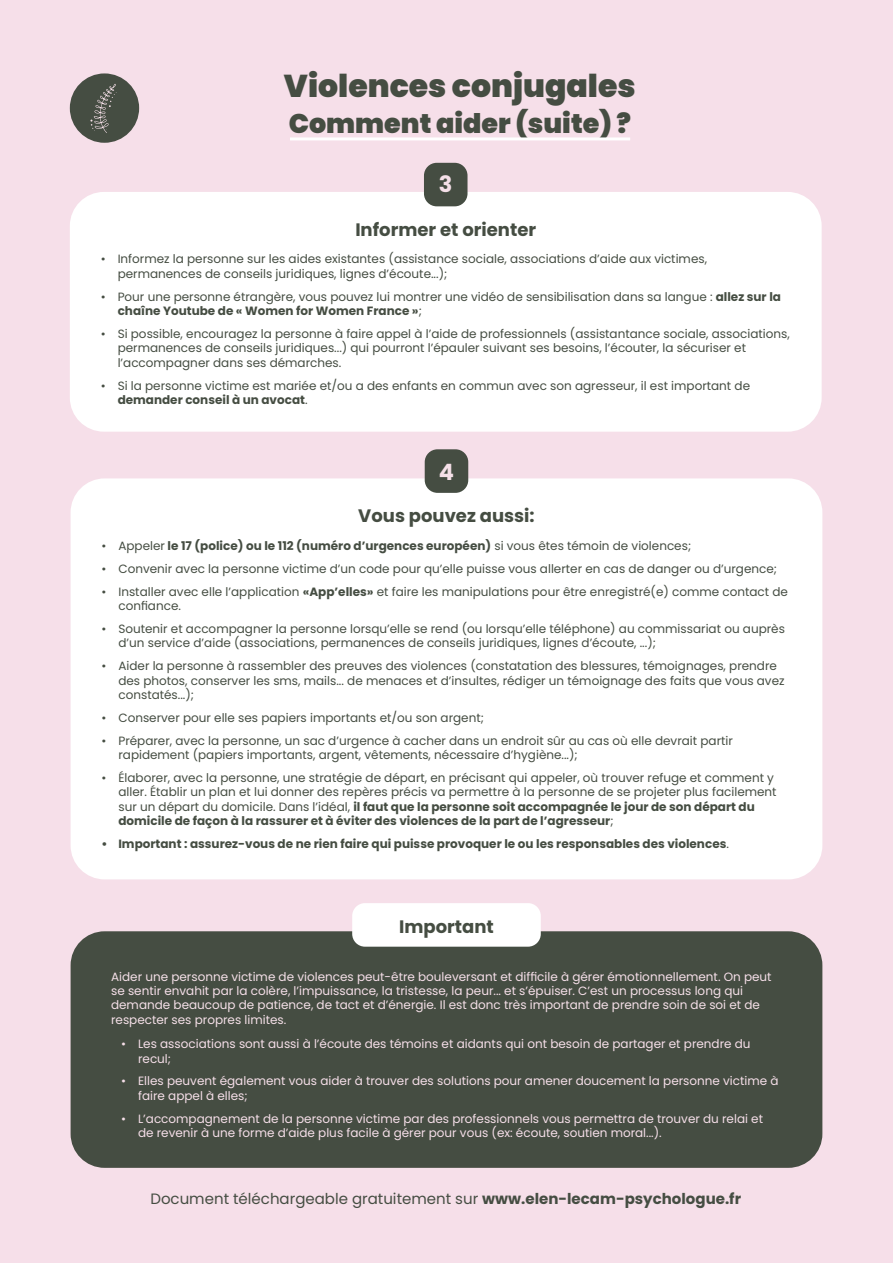
<style>
.page{position:relative;width:893px;height:1263px;background:#f6dfe9}
.page>*{position:absolute;margin:0;border:0;box-sizing:border-box;transform-origin:0 0}
.t1{font:900 31.5px "Poppins";color:#454d42}
.t2{font:900 27px "Poppins";color:#454d42}
.t3{font:700 22.5px "Poppins";color:#f5e0e8}
.t4{font:700 18px "Poppins";color:#454d42}
.t5{font:15px "Poppins";color:#454d42}
.t6{font:12px/14.4px "Poppins";color:#454d42}
.t7{font:12px/14.4px "Poppins";color:#f6dfe9}
.t8{font:12px/14.4px "Poppins";color:#f5e0e8}
.t9{font:700 12px "Poppins";color:#454d42}
.s1{font-weight:700}
.s2{font-weight:400}
.s3{color:#f6dfe9}
</style>
<div class="page">
<div style="left:70px;top:73px;width:69px;height:70px;background:#454d42;border-radius:50%"></div>
<svg style="left:90px;top:84px;width:27px;height:49px"></svg>
<div style="left:290px;top:137px;width:340px;height:3px;border:2px solid #fff"></div>
<div style="left:70px;top:192px;width:752px;height:240px;background:#fff;border-radius:34px"></div>
<div style="left:424px;top:163px;width:43px;height:43px;background:#454d42;border-radius:13px"></div>
<div style="left:71px;top:478px;width:751px;height:401px;background:#fff;border-radius:34px"></div>
<div style="left:425px;top:449px;width:43px;height:44px;background:#454d42;border-radius:13px"></div>
<div style="left:71px;top:931px;width:751px;height:237px;background:#454d42;border-radius:34px"></div>
<div style="left:352px;top:903px;width:189px;height:44px;background:#fff;border-radius:13px"></div>
<p class="t1" style="left:284px;top:68px;width:353px">Violences conjugales</p>
<p class="t2" style="left:289px;top:108px;width:344px">Comment aider (suite) ?</p>
<p class="t3" style="left:439px;top:171px;width:15px">3</p>
<p class="t4" style="left:355px;top:219px;width:182px">Informer et orienter</p>
<p class="t6" style="left:118px;top:252px;width:591px;text-indent:-17px">• Informez la personne sur les aides existantes (assistance sociale, associations d’aide aux victimes, permanences de conseils juridiques, lignes d’écoute...);</p>
<p class="t6" style="left:118px;top:289px;width:665px;text-indent:-17px">• Pour une personne étrangère, vous pouvez lui montrer une vidéo de sensibilisation dans sa langue : <span class="s1">allez sur la chaîne Youtube de « Women for Women France »</span>;</p>
<p class="t6" style="left:118px;top:326px;width:674px;text-indent:-17px">• Si possible, encouragez la personne à faire appel à l’aide de professionnels (assistantance sociale, associations, permanences de conseils juridiques...) qui pourront l’épauler suivant ses besoins, l’écouter, la sécuriser et l’accompagner dans ses démarches.</p>
<p class="t6" style="left:118px;top:378px;width:634px;text-indent:-17px">• Si la personne victime est mariée et/ou a des enfants en commun avec son agresseur, il est important de <span class="s1">demander conseil à un avocat</span>.</p>
<p class="t3" style="left:439px;top:459px;width:17px">4</p>
<p class="t4" style="left:358px;top:506px;width:178px">Vous pouvez aussi:</p>
<p class="t9" style="left:101px;top:538px;width:591px"><span class="s2">• Appeler</span> le 17 (police) ou le 112 (numéro d’urgences européen) <span class="s2">si vous êtes témoin de violences;</span></p>
<p class="t6" style="left:101px;top:561px;width:677px">• Convenir avec la personne victime d’un code pour qu’elle puisse vous allerter en cas de danger ou d’urgence;</p>
<p class="t6" style="left:118px;top:584px;width:671px;text-indent:-17px">• Installer avec elle l’application <span class="s1">«App’elles»</span> et faire les manipulations pour être enregistré(e) comme contact de confiance.</p>
<p class="t6" style="left:118px;top:621px;width:668px;text-indent:-17px">• Soutenir et accompagner la personne lorsqu’elle se rend (ou lorsqu’elle téléphone) au commissariat ou auprès d’un service d’aide (associations, permanences de conseils juridiques, lignes d’écoute, ...);</p>
<p class="t6" style="left:118px;top:659px;width:668px;text-indent:-17px">• Aider la personne à rassembler des preuves des violences (constatation des blessures, témoignages, prendre des photos, conserver les sms, mails... de menaces et d’insultes, rédiger un témoignage des faits que vous avez constatés...);</p>
<p class="t6" style="left:101px;top:710px;width:384px">• Conserver pour elle ses papiers importants et/ou son argent;</p>
<p class="t6" style="left:118px;top:733px;width:616px;text-indent:-17px">• Préparer, avec la personne, un sac d’urgence à cacher dans un endroit sûr au cas où elle devrait partir rapidement (papiers importants, argent, vêtements, nécessaire d’hygiène...);</p>
<p class="t6" style="left:118px;top:771px;width:660px;text-indent:-17px">• Élaborer, avec la personne, une stratégie de départ, en précisant qui appeler, où trouver refuge et comment y aller. Établir un plan et lui donner des repères précis va permettre à la personne de se projeter plus facilement sur un départ du domicile. Dans l’idéal, <span class="s1">il faut que la personne soit accompagnée le jour de son départ du domicile de façon à la rassurer et à éviter des violences de la part de l’agresseur</span>;</p>
<p class="t9" style="left:101px;top:837px;width:629px">• Important : assurez-vous de ne rien faire qui puisse provoquer le ou les responsables des violences<span class="s2">.</span></p>
<p class="t4" style="left:399px;top:916px;width:96px">Important</p>
<p class="t8" style="left:111px;top:969px;width:662px">Aider une personne victime de violences <span class="s3">peut-être bouleversant et difficile à gérer émotionnellement. On peut se sentir envahit par la colère, l’impuissance, la tristesse, la peur... et s’épuiser. C’</span>est un processus long qui demande beaucoup de patience, de tact et d’énergie. Il est donc très important de prendre soin de soi et de respecter ses propres limites.</p>
<p class="t7" style="left:138px;top:1037px;width:614px;text-indent:-17px">• Les associations sont aussi à l’écoute des témoins et aidants qui ont besoin de partager et prendre du recul;</p>
<p class="t7" style="left:138px;top:1074px;width:642px;text-indent:-17px">• Elles peuvent également vous aider à trouver des solutions pour amener doucement la personne victime à faire appel à elles;</p>
<p class="t7" style="left:138px;top:1111px;width:626px;text-indent:-17px">• L’accompagnement de la personne victime par des professionnels vous permettra de trouver du relai et de revenir à une forme d’aide plus facile à gérer pour vous (ex: écoute, soutien moral...).</p>
<p class="t5" style="left:150px;top:1189px;width:592px">Document téléchargeable gratuitement sur <span class="s1">www.elen-lecam-psychologue.fr</span></p>
</div>
